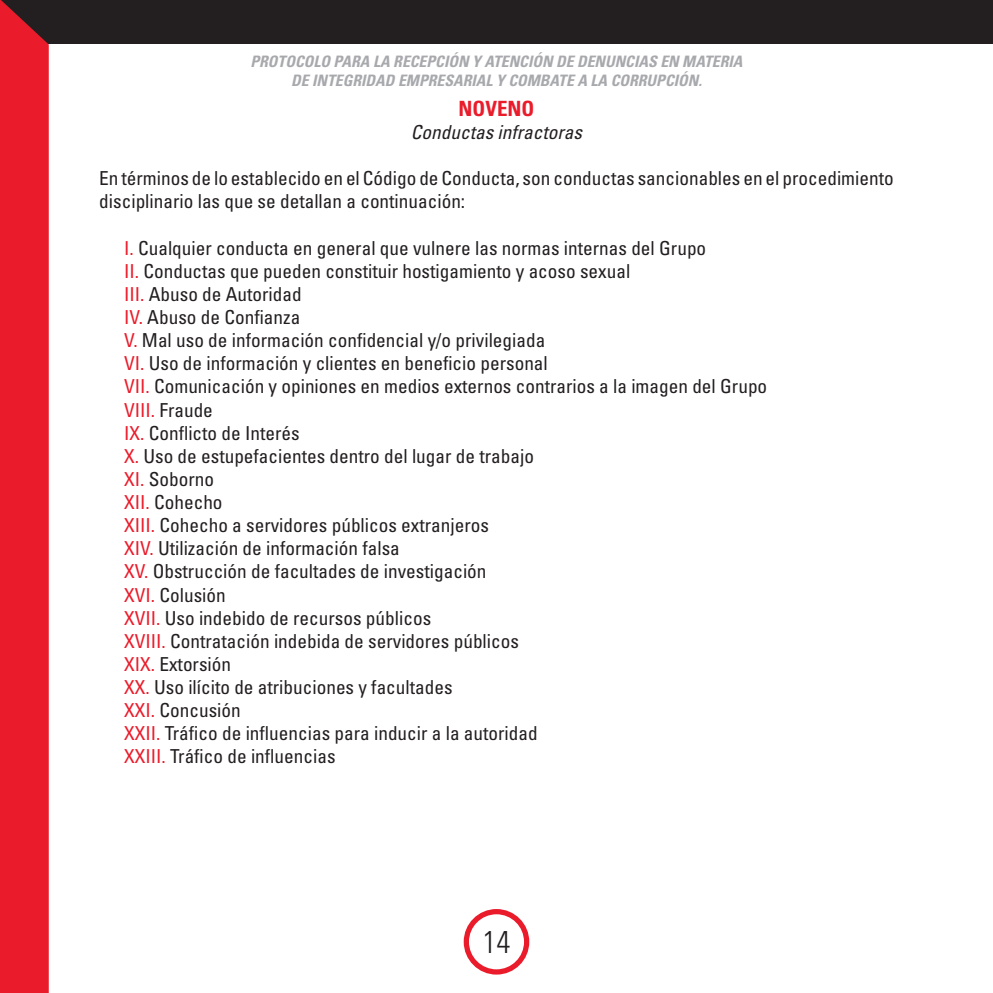
<style>
.page{position:relative;width:993px;height:993px;background:#fff}
.page>*{position:absolute;margin:0;border:0;box-sizing:border-box;transform-origin:0 0}
.t1{font:300 condensed 31.5px "Univers";color:#231f20}
.t2{font:700 condensed 21px "Univers";color:#ea1c2b}
.t3{font:condensed 19.25px/23.1px "Univers";color:#231f20}
.t4{font:italic condensed 19.25px "Univers";color:#231f20}
.t5{font:italic 700 condensed 15.75px/18.9px "Univers";color:#a8a9ad;text-align:center}
.s1{color:#ea1c2b}
</style>
<div class="page">
<div style="left:0;top:0;width:992px;height:44px;background:#231f20"></div>
<div style="left:463px;top:908px;width:66px;height:66px;border:5px solid #ea1c2b;border-radius:50%"></div>
<div style="left:0;top:0;width:49px;height:992px;background:#ea1c2b"></div>
<p class="t5" style="left:250px;top:52px;width:493px">PROTOCOLO PARA LA RECEPCIÓN Y ATENCIÓN DE DENUNCIAS EN MATERIA<br>DE INTEGRIDAD EMPRESARIAL Y COMBATE A LA CORRUPCIÓN.</p>
<p class="t2" style="left:458px;top:96px;width:77px">NOVENO</p>
<p class="t4" style="left:411px;top:120px;width:173px">Conductas infractoras</p>
<p class="t3" style="left:99px;top:167px;width:795px">En términos de lo establecido en el Código de Conducta, son conductas sancionables en el procedimiento disciplinario las que se detallan a continuación:</p>
<p class="t3" style="left:124px;top:236px;width:583px"><span class="s1">I.</span> Cualquier conducta en general que vulnere las normas internas del Grupo</p>
<p class="t3" style="left:124px;top:259px;width:507px"><span class="s1">II.</span> Conductas que pueden constituir hostigamiento y acoso sexual</p>
<p class="t3" style="left:124px;top:282px;width:179px"><span class="s1">III.</span> Abuso de Autoridad</p>
<p class="t3" style="left:124px;top:305px;width:178px"><span class="s1">IV.</span> Abuso de Confianza</p>
<p class="t3" style="left:124px;top:328px;width:422px"><span class="s1">V.</span> Mal uso de información confidencial y/o privilegiada</p>
<p class="t3" style="left:124px;top:351px;width:425px"><span class="s1">VI.</span> Uso de información y clientes en beneficio personal</p>
<p class="t3" style="left:124px;top:374px;width:644px"><span class="s1">VII.</span> Comunicación y opiniones en medios externos contrarios a la imagen del Grupo</p>
<p class="t3" style="left:124px;top:398px;width:90px"><span class="s1">VIII.</span> Fraude</p>
<p class="t3" style="left:124px;top:421px;width:177px"><span class="s1">IX.</span> Conflicto de Interés</p>
<p class="t3" style="left:124px;top:444px;width:411px"><span class="s1">X.</span> Uso de estupefacientes dentro del lugar de trabajo</p>
<p class="t3" style="left:124px;top:467px;width:91px"><span class="s1">XI.</span> Soborno</p>
<p class="t3" style="left:124px;top:490px;width:100px"><span class="s1">XII.</span> Cohecho</p>
<p class="t3" style="left:124px;top:513px;width:366px"><span class="s1">XIII.</span> Cohecho a servidores públicos extranjeros</p>
<p class="t3" style="left:124px;top:536px;width:277px"><span class="s1">XIV.</span> Utilización de información falsa</p>
<p class="t3" style="left:124px;top:559px;width:364px"><span class="s1">XV.</span> Obstrucción de facultades de investigación</p>
<p class="t3" style="left:124px;top:582px;width:103px"><span class="s1">XVI.</span> Colusión</p>
<p class="t3" style="left:124px;top:605px;width:308px"><span class="s1">XVII.</span> Uso indebido de recursos públicos</p>
<p class="t3" style="left:124px;top:629px;width:396px"><span class="s1">XVIII.</span> Contratación indebida de servidores públicos</p>
<p class="t3" style="left:124px;top:652px;width:108px"><span class="s1">XIX.</span> Extorsión</p>
<p class="t3" style="left:124px;top:675px;width:330px"><span class="s1">XX.</span> Uso ilícito de atribuciones y facultades</p>
<p class="t3" style="left:124px;top:698px;width:118px"><span class="s1">XXI.</span> Concusión</p>
<p class="t3" style="left:124px;top:721px;width:415px"><span class="s1">XXII.</span> Tráfico de influencias para inducir a la autoridad</p>
<p class="t3" style="left:124px;top:744px;width:213px"><span class="s1">XXIII.</span> Tráfico de influencias</p>
<h1 class="t1" style="left:482px;top:922px;width:29px">14</h1>
</div>
